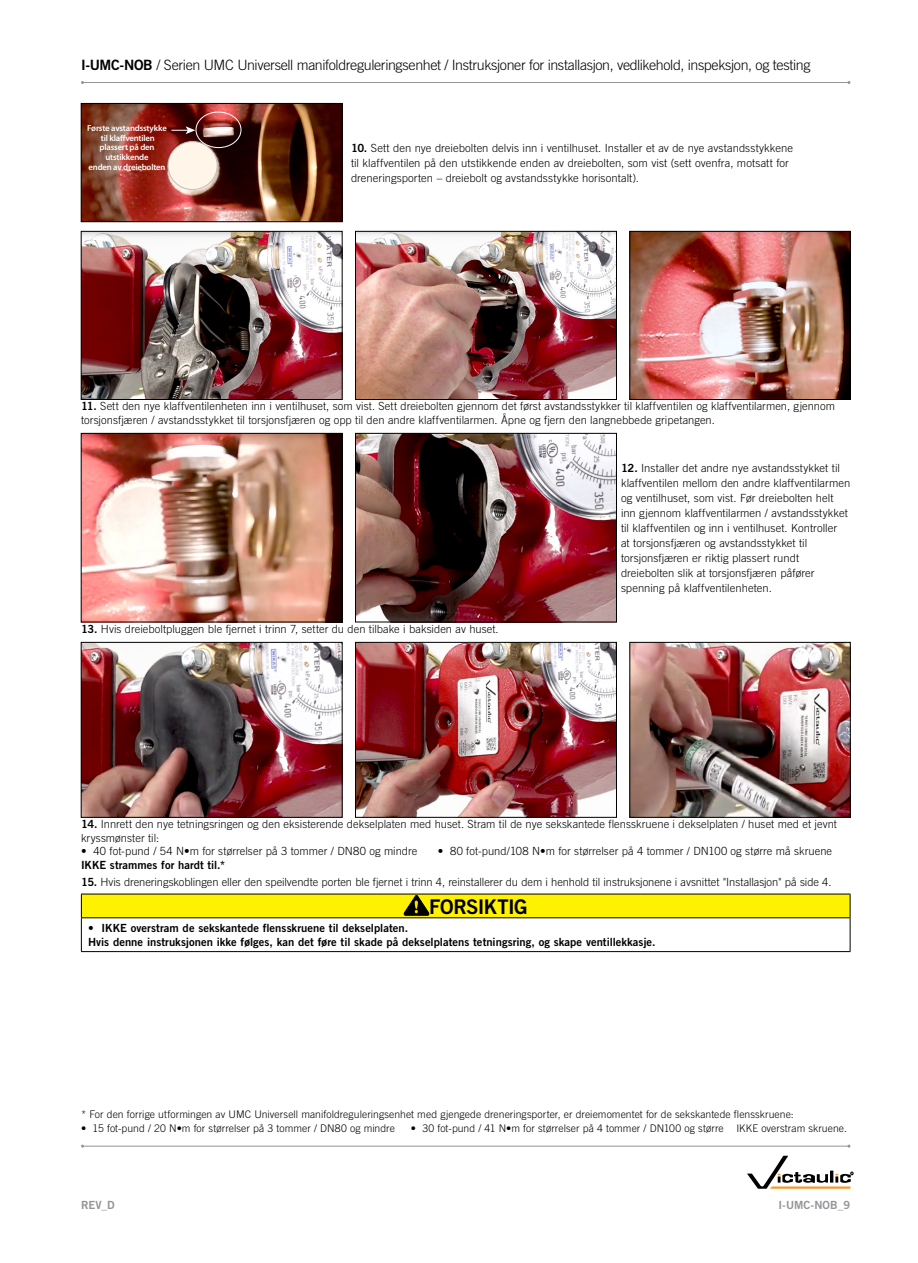
<style>
.page{position:relative;width:918px;height:1263px;background:#fff}
.page>*{position:absolute;margin:0;border:0;box-sizing:border-box;transform-origin:0 0}
.t1{font:20.25px "Trade Gothic LT Std Bd 2";letter-spacing:-.025em;color:#000}
.t2{font:300 14.25px "Trade Gothic LT Std";letter-spacing:-.025em;color:#000}
.t3{font:300 11.25px/15px "Trade Gothic LT Std";letter-spacing:.005em;color:#000}
.t4{font:11.25px/13.5px "Trade Gothic LT Std Bd 2";color:#000}
.t5{font:11.25px "Trade Gothic LT Std Bd 2";letter-spacing:.01em;color:#939598}
.t6{font:300 10.5px "Trade Gothic LT Std";letter-spacing:.005em;color:#000}
.t7{font:600 8.7px/9.6px "Myriad Pro";letter-spacing:-.02em;color:#fff;text-align:center}
.s1{font-family:"Trade Gothic LT Std Bd 2";font-weight:400}
</style>
<div class="page">
<svg style="left:747px;top:1156px;width:106px;height:33px"></svg>
<hr style="left:83px;top:1146px;width:766px;height:1px;background:#939598">
<hr style="left:82px;top:82px;width:767px;height:1px;background:#939598">
<img style="left:83px;top:105px;width:257px;height:115px">
<div style="left:196px;top:112px;width:45px;height:36px;border:1px solid #fff;border-radius:50%"></div>
<svg style="left:171px;top:126px;width:24px;height:8px"></svg>
<div style="left:168px;top:142px;width:49px;height:48px;background:#fff5e8;border-radius:50%"></div>
<div style="left:168px;top:141px;width:49px;height:49px;border:1px solid #bfbfbf;border-radius:50%"></div>
<div style="left:81px;top:103px;width:261px;height:119px;border:1px solid #000"></div>
<img style="left:83px;top:233px;width:257px;height:165px">
<div style="left:81px;top:231px;width:261px;height:169px;border:1px solid #000"></div>
<img style="left:357px;top:233px;width:258px;height:165px">
<div style="left:355px;top:231px;width:262px;height:169px;border:1px solid #000"></div>
<img style="left:632px;top:233px;width:216px;height:165px">
<div style="left:630px;top:231px;width:220px;height:169px;border:1px solid #000"></div>
<img style="left:83px;top:435px;width:257px;height:185px">
<div style="left:81px;top:433px;width:261px;height:189px;border:1px solid #000"></div>
<img style="left:357px;top:435px;width:258px;height:185px">
<div style="left:355px;top:433px;width:262px;height:189px;border:1px solid #000"></div>
<img style="left:83px;top:644px;width:257px;height:171px">
<div style="left:81px;top:642px;width:261px;height:175px;border:1px solid #000"></div>
<img style="left:357px;top:644px;width:258px;height:171px">
<div style="left:355px;top:642px;width:262px;height:175px;border:1px solid #000"></div>
<img style="left:632px;top:644px;width:216px;height:171px">
<div style="left:630px;top:642px;width:220px;height:175px;border:1px solid #000"></div>
<div style="left:81px;top:894px;width:769px;height:24px;background:#fff200"></div>
<hr style="left:81px;top:894px;width:769px;height:1px;background:#000">
<svg style="left:81px;top:894px;width:1px;height:23px"></svg>
<svg style="left:850px;top:894px;width:1px;height:23px"></svg>
<hr style="left:81px;top:917px;width:769px;height:1px;background:#000">
<hr style="left:81px;top:918px;width:1px;height:33px;background:#000">
<hr style="left:850px;top:918px;width:1px;height:33px;background:#000">
<hr style="left:81px;top:951px;width:769px;height:1px;background:#000">
<svg style="left:404px;top:895px;width:25px;height:20px"></svg>
<p class="t2" style="left:81px;top:57px;width:731px"><span class="s1">I-UMC-NOB</span> / Serien UMC Universell manifoldreguleringsenhet / Instruksjoner for installasjon, vedlikehold, inspeksjon, og testing</p>
<p class="t7" style="left:87px;top:123px;width:81px">Første avstandsstykke til klaffventilen plassert på den utstikkende<br>enden av dreiebolten</p>
<p class="t3" style="left:351px;top:140px;width:444px"><span class="s1">10.</span> Sett den nye dreiebolten delvis inn i ventilhuset. Installer et av de nye avstandsstykkene til klaffventilen på den utstikkende enden av dreiebolten, som vist (sett ovenfra, motsatt for dreneringsporten – dreiebolt og avstandsstykke horisontalt).</p>
<p class="t3" style="left:81px;top:399px;width:756px;line-height:13.5px"><span class="s1">11.</span> Sett den nye klaffventilenheten inn i ventilhuset, som vist. Sett dreiebolten gjennom det først avstandsstykker til klaffventilen og klaffventilarmen, gjennom torsjonsfjæren / avstandsstykket til torsjonsfjæren og opp til den andre klaffventilarmen. Åpne og fjern den langnebbede gripetangen.</p>
<p class="t3" style="left:621px;top:460px;width:231px"><span class="s1">12.</span> Installer det andre nye avstandsstykket til klaffventilen mellom den andre klaffventilarmen og ventilhuset, som vist. Før dreiebolten helt inn gjennom klaffventilarmen / avstandsstykket til klaffventilen og inn i ventilhuset. Kontroller<br>at torsjonsfjæren og avstandsstykket til torsjonsfjæren er riktig plassert rundt dreiebolten slik at torsjonsfjæren påfører spenning på klaffventilenheten.</p>
<p class="t3" style="left:81px;top:621px;width:419px"><span class="s1">13.</span> Hvis dreieboltpluggen ble fjernet i trinn 7, setter du den tilbake i baksiden av huset.</p>
<p class="t3" style="left:81px;top:817px;width:758px;line-height:13.5px"><span class="s1">14.</span> Innrett den nye tetningsringen og den eksisterende dekselplaten med huset. Stram til de nye sekskantede flensskruene i dekselplaten / huset med et jevnt kryssmønster til:</p>
<p class="t3" style="left:81px;top:844px;width:338px">• 40 fot-pund / 54 N•m for størrelser på 3 tommer / DN80 og mindre</p>
<p class="t3" style="left:438px;top:844px;width:396px">• 80 fot-pund/108 N•m for størrelser på 4 tommer / DN100 og større må skruene</p>
<p class="t4" style="left:81px;top:858px;width:146px">IKKE strammes for hardt til.*</p>
<p class="t3" style="left:81px;top:874px;width:752px"><span class="s1">15.</span> Hvis dreneringskoblingen eller den speilvendte porten ble fjernet i trinn 4, reinstallerer du dem i henhold til instruksjonene i avsnittet "Installasjon" på side 4.</p>
<h1 class="t1" style="left:429px;top:894px;width:100px">FORSIKTIG</h1>
<p class="t4" style="left:88px;top:921px;width:569px">• IKKE overstram de sekskantede flensskruene til dekselplaten.<br>Hvis denne instruksjonen ikke følges, kan det føre til skade på dekselplatens tetningsring, og skape ventillekkasje.</p>
<p class="t6" style="left:81px;top:1108px;width:714px">* For den forrige utformingen av UMC Universell manifoldreguleringsenhet med gjengede dreneringsporter, er dreiemomentet for de sekskantede flensskruene:</p>
<p class="t6" style="left:81px;top:1121px;width:315px">• 15 fot-pund / 20 N•m for størrelser på 3 tommer / DN80 og mindre</p>
<p class="t6" style="left:411px;top:1121px;width:438px">• 30 fot-pund / 41 N•m for størrelser på 4 tommer / DN100 og større IKKE overstram skruene.</p>
<p class="t5" style="left:81px;top:1198px;width:35px">REV_D</p>
<p class="t5" style="left:778px;top:1198px;width:74px">I-UMC-NOB_9</p>
</div>
